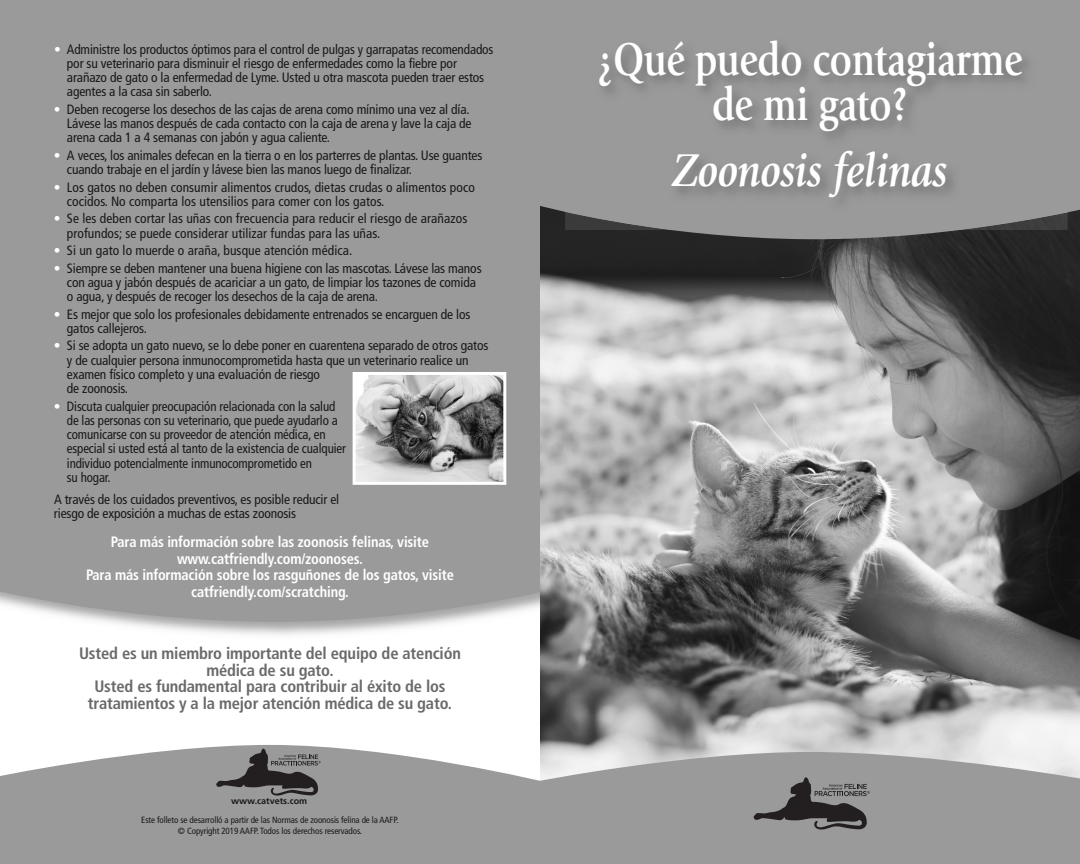
<style>
.page{position:relative;width:1080px;height:864px;background:#fff}
.page>*{position:absolute;margin:0;border:0;box-sizing:border-box;transform-origin:0 0}
.t1{font:700 48px/45px "Giovanni";letter-spacing:-.01em;color:#fff;text-align:center;scale:.8 1}
.t2{font:italic 700 48px "Giovanni";letter-spacing:-.01em;color:#fff;scale:.88 1}
.t3{font:700 condensed 16.5px/16.5px "Frutiger";letter-spacing:-.01em;color:#6a6a6a;text-align:center}
.t4{font:700 condensed 15px/16.5px "Frutiger";letter-spacing:-.01em;color:#fff;text-align:center;scale:.96 1}
.t5{font:condensed 13.5px/14.2px "Frutiger";letter-spacing:-.01em;color:#191919}
.t6{font:condensed 13.5px/14.2px "Frutiger";letter-spacing:-.01em;color:#191919;scale:.96 1}
.t7{font:condensed 9px/10.8px "Frutiger";letter-spacing:-.01em;color:#191919;text-align:center}
.t8{font:700 9px "Frutiger";color:#191919}
.s1{color:#fff}
</style>
<div class="page">
<svg style="left:0;top:745px;width:537px;height:119px;background:#a5a5a5"></svg>
<div style="left:0;top:0;width:540px;height:623px;background:#9a9a9a"></div>
<svg style="left:216px;top:749px;width:105px;height:47px;background:#6d6b6c"></svg>
<img style="left:357px;top:376px;width:145px;height:105px">
<div style="left:353px;top:372px;width:153px;height:113px;border:3px solid #fff"></div>
<img style="left:540px;top:240px;width:540px;height:512px">
<svg style="left:538px;top:0;width:542px;height:240px;background:#888"></svg>
<svg style="left:537px;top:752px;width:543px;height:112px;background:#a1a1a1"></svg>
<img style="left:565px;top:29px;width:503px;height:201px">
<svg style="left:754px;top:777px;width:116px;height:53px;background:#6d6c6c"></svg>
<p class="t5" style="left:67px;top:43px;width:428px;text-indent:-13px"><span class="s1">•</span> Administre los productos óptimos para el control de pulgas y garrapatas recomendados por su veterinario para disminuir el riesgo de enfermedades como la fiebre por arañazo de gato o la enfermedad de Lyme. Usted u otra mascota pueden traer estos agentes a la casa sin saberlo.</p>
<p class="t5" style="left:67px;top:103px;width:406px;text-indent:-13px"><span class="s1">•</span> Deben recogerse los desechos de las cajas de arena como mínimo una vez al día.<br>Lávese las manos después de cada contacto con la caja de arena y lave la caja de arena cada 1 a 4 semanas con jabón y agua caliente.</p>
<p class="t5" style="left:67px;top:149px;width:417px;text-indent:-13px"><span class="s1">•</span> A veces, los animales defecan en la tierra o en los parterres de plantas. Use guantes cuando trabaje en el jardín y lávese bien las manos luego de finalizar.</p>
<p class="t5" style="left:67px;top:181px;width:409px;text-indent:-13px"><span class="s1">•</span> Los gatos no deben consumir alimentos crudos, dietas crudas o alimentos poco cocidos. No comparta los utensilios para comer con los gatos.</p>
<p class="t5" style="left:67px;top:213px;width:402px;text-indent:-13px"><span class="s1">•</span> Se les deben cortar las uñas con frecuencia para reducir el riesgo de arañazos profundos; se puede considerar utilizar fundas para las uñas.</p>
<p class="t5" style="left:54px;top:244px;width:300px"><span class="s1">•</span> Si un gato lo muerde o araña, busque atención médica.</p>
<p class="t5" style="left:67px;top:262px;width:416px;text-indent:-13px"><span class="s1">•</span> Siempre se deben mantener una buena higiene con las mascotas. Lávese las manos con agua y jabón después de acariciar a un gato, de limpiar los tazones de comida o agua, y después de recoger los desechos de la caja de arena.</p>
<p class="t5" style="left:67px;top:308px;width:405px;text-indent:-13px"><span class="s1">•</span> Es mejor que solo los profesionales debidamente entrenados se encarguen de los gatos callejeros.</p>
<p class="t5" style="left:67px;top:340px;width:423px;text-indent:-13px"><span class="s1">•</span> Si se adopta un gato nuevo, se lo debe poner en cuarentena separado de otros gatos y de cualquier persona inmunocomprometida hasta que un veterinario realice un examen físico completo y una evaluación de riesgo<br>de zoonosis.</p>
<p class="t6" style="left:67px;top:400px;width:292px;text-indent:-13px"><span class="s1">•</span> Discuta cualquier preocupación relacionada con la salud de las personas con su veterinario, que puede ayudarlo a comunicarse con su proveedor de atención médica, en especial si usted está al tanto de la existencia de cualquier individuo potencialmente inmunocomprometido en<br>su hogar.</p>
<p class="t5" style="left:54px;top:493px;width:287px">A través de los cuidados preventivos, es posible reducir el riesgo de exposición a muchas de estas zoonosis</p>
<p class="t4" style="left:86px;top:535px;width:385px">Para más información sobre las zoonosis felinas, visite www.catfriendly.com/zoonoses.<br>Para más información sobre los rasguñones de los gatos, visite catfriendly.com/scratching.</p>
<p class="t3" style="left:79px;top:647px;width:383px">Usted es un miembro importante del equipo de atención médica de su gato.<br>Usted es fundamental para contribuir al éxito de los tratamientos y a la mejor atención médica de su gato.</p>
<p class="t8" style="left:231px;top:797px;width:77px">www.catvets.com</p>
<p class="t7" style="left:141px;top:815px;width:259px">Este folleto se desarrolló a partir de las Normas de zoonosis felina de la AAFP. © Copyright 2019 AAFP. Todos los derechos reservados.</p>
<h1 class="t1" style="left:597px;top:41px;width:533px">¿Qué puedo contagiarme de mi gato?</h1>
<h1 class="t2" style="left:672px;top:151px;width:314px">Zoonosis felinas</h1>
</div>
